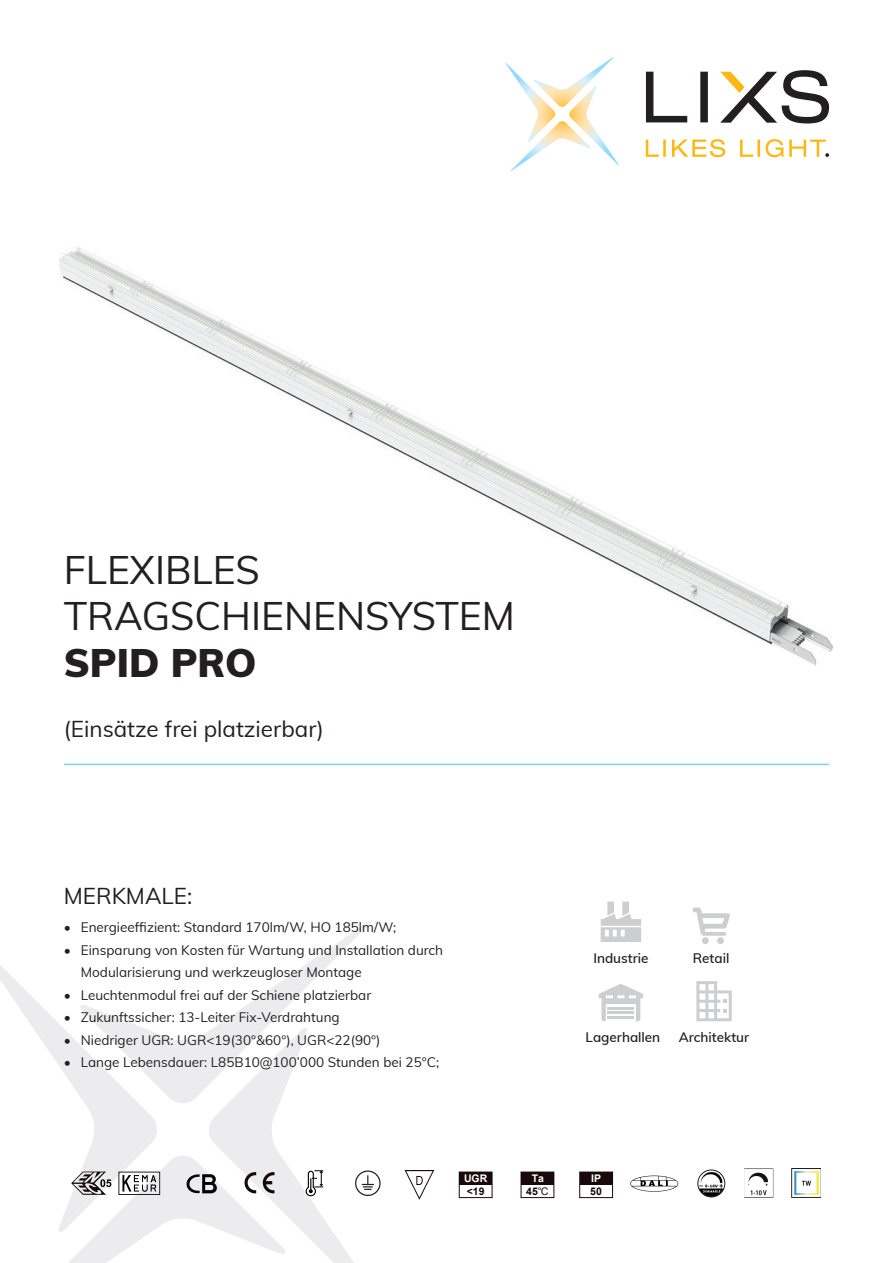
<style>
.page{position:relative;width:893px;height:1263px;background:#fff}
.page>*{position:absolute;margin:0;border:0;box-sizing:border-box;transform-origin:0 0}
.t1{font:39px/46.8px "Muli";color:#231f20}
.t2{font:900 39px "Muli";color:#231f20}
.t3{font:22.5px "Muli";color:#231f20}
.t4{font:13.5px/22.5px "Muli";color:#231f20}
.t5{font:600 13.5px "Muli";color:#231f20}
.t6{font:700 10.5px "Arial";color:#150a0b}
.t7{font:700 10.5px "Arial";color:#fff}
.s1{font-family:"Arial Unicode MS";font-weight:400}
</style>
<div class="page">
<svg style="left:0;top:921px;width:371px;height:342px"></svg>
<svg style="left:599px;top:984px;width:44px;height:37px"></svg>
<hr style="left:608px;top:1007px;width:26px;height:3px;background:#cdced0">
<hr style="left:608px;top:1011px;width:26px;height:3px;background:#cdced0">
<hr style="left:608px;top:1016px;width:26px;height:2px;background:#cdced0">
<svg style="left:692px;top:907px;width:38px;height:37px"></svg>
<svg style="left:601px;top:901px;width:40px;height:41px"></svg>
<img style="left:60px;top:247px;width:772px;height:418px">
<svg style="left:505px;top:57px;width:114px;height:114px"></svg>
<svg style="left:646px;top:72px;width:62px;height:50px"></svg>
<svg style="left:720px;top:70px;width:109px;height:53px"></svg>
<svg style="left:646px;top:139px;width:183px;height:18px"></svg>
<hr style="left:64px;top:764px;width:765px;height:1px;background:#7cd3f6">
<svg style="left:696px;top:981px;width:36px;height:40px"></svg>
<img style="left:791px;top:1168px;width:30px;height:29px">
<img style="left:744px;top:1168px;width:29px;height:29px">
<svg style="left:404px;top:1170px;width:30px;height:30px"></svg>
<svg style="left:355px;top:1170px;width:26px;height:26px"></svg>
<svg style="left:306px;top:1170px;width:18px;height:26px"></svg>
<svg style="left:244px;top:1172px;width:12px;height:21px"></svg>
<svg style="left:263px;top:1172px;width:11px;height:21px"></svg>
<svg style="left:187px;top:1174px;width:30px;height:19px"></svg>
<svg style="left:118px;top:1171px;width:42px;height:24px"></svg>
<svg style="left:71px;top:1171px;width:40px;height:24px"></svg>
<div style="left:521px;top:1172px;width:33px;height:12px;background:#1a090c"></div>
<div style="left:521px;top:1172px;width:33px;height:26px;border:1px solid #1a090c"></div>
<div style="left:580px;top:1172px;width:33px;height:12px;background:#1a090c"></div>
<div style="left:580px;top:1172px;width:33px;height:26px;border:1px solid #1a090c"></div>
<div style="left:459px;top:1172px;width:33px;height:12px;background:#1a090c"></div>
<div style="left:459px;top:1172px;width:33px;height:26px;border:1px solid #1a090c"></div>
<svg style="left:630px;top:1175px;width:48px;height:17px"></svg>
<img style="left:698px;top:1170px;width:27px;height:27px;border-radius:13px">
<div style="left:698px;top:1170px;width:27px;height:27px;border:1px solid #231f20;border-radius:50%"></div>
<h1 class="t1" style="left:64px;top:544px;width:453px">FLEXIBLES<br>TRAGSCHIENENSYSTEM</h1>
<h1 class="t2" style="left:64px;top:634px;width:194px">SPID PRO</h1>
<h2 class="t3" style="left:64px;top:712px;width:262px">(Einsätze frei platzierbar)</h2>
<h2 class="t3" style="left:64px;top:879px;width:130px">MERKMALE:</h2>
<p class="t4" style="left:64px;top:915px;width:334px">• Energieeffizient: Standard 170lm/W, HO 185lm/W;</p>
<p class="t4" style="left:81px;top:938px;width:364px;text-indent:-17px">• Einsparung von Kosten für Wartung und Installation durch<br>Modularisierung und werkzeugloser Montage</p>
<p class="t4" style="left:64px;top:983px;width:309px">• Leuchtenmodul frei auf der Schiene platzierbar</p>
<p class="t4" style="left:64px;top:1005px;width:277px">• Zukunftssicher: 13-Leiter Fix-Verdrahtung</p>
<p class="t4" style="left:64px;top:1028px;width:318px">• Niedriger UGR: UGR&lt;19(30°&amp;60°), UGR&lt;22(90°)</p>
<p class="t4" style="left:64px;top:1050px;width:377px">• Lange Lebensdauer: L85B10@100’000 Stunden bei 25°C;</p>
<p class="t5" style="left:593px;top:948px;width:57px">Industrie</p>
<p class="t5" style="left:693px;top:948px;width:38px">Retail</p>
<p class="t5" style="left:586px;top:1027px;width:76px">Lagerhallen</p>
<p class="t5" style="left:679px;top:1027px;width:72px">Architektur</p>
<p class="t7" style="left:464px;top:1171px;width:25px">UGR</p>
<p class="t6" style="left:467px;top:1184px;width:19px">&lt;19</p>
<p class="t7" style="left:532px;top:1171px;width:14px">Ta</p>
<p class="t6" style="left:526px;top:1184px;width:24px">45<span class="s1">℃</span></p>
<p class="t7" style="left:591px;top:1171px;width:11px">IP</p>
<p class="t6" style="left:590px;top:1184px;width:13px">50</p>
</div>
